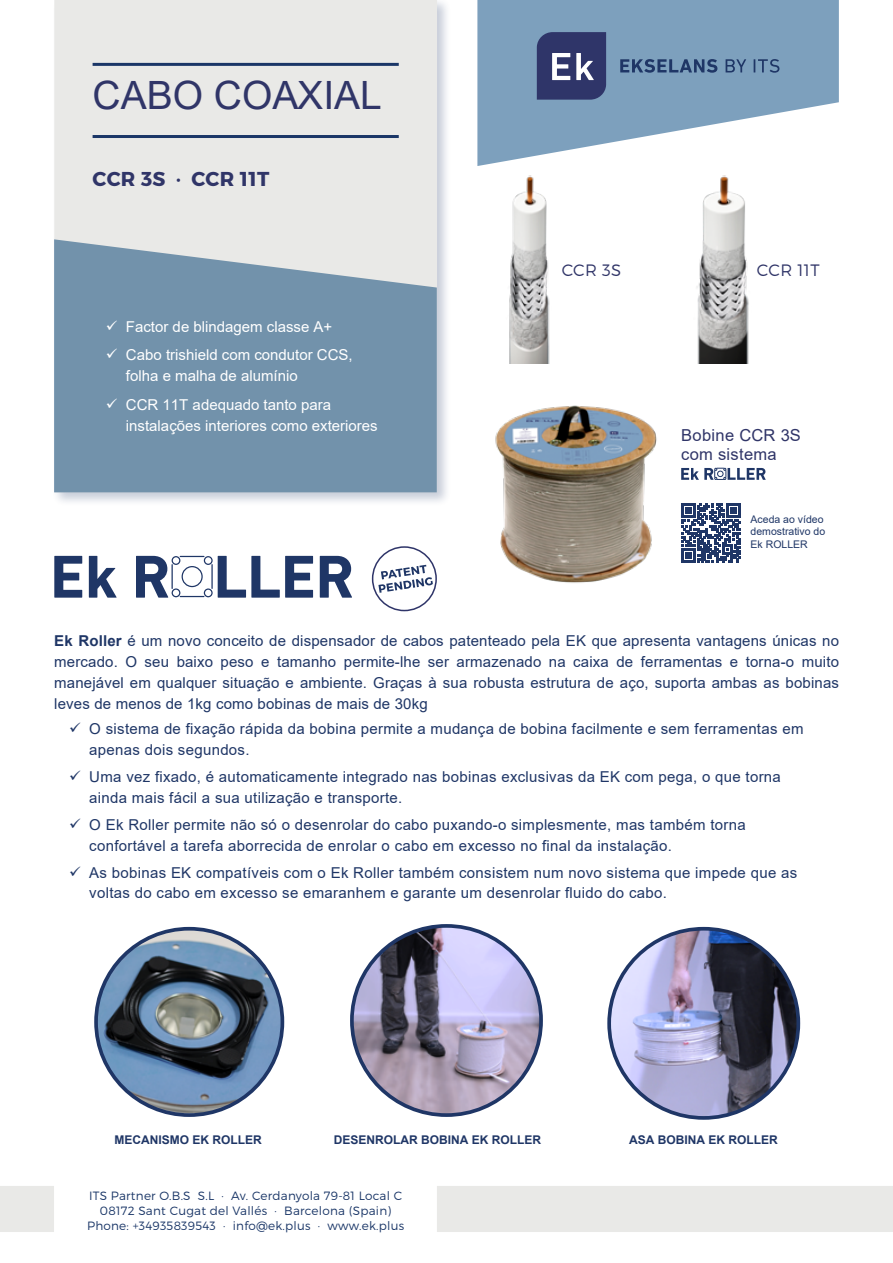
<style>
.page{position:relative;width:893px;height:1263px;background:#fff}
.page>*{position:absolute;margin:0;border:0;box-sizing:border-box;transform-origin:0 0}
.t1{font:39px "Arial";color:#303568}
.t2{font:700 20.1px "Montserrat";letter-spacing:.02em;color:#303568}
.t3{font:16.5px/19.5px "Arial";letter-spacing:.02em;color:#303568}
.t4{font:300 16.5px "Montserrat";letter-spacing:.02em;color:#303568}
.t5{font:15px/20.2px "Arial";letter-spacing:.02em;color:#1f3666}
.t6{font:15px/21px "Arial";color:#fff}
.t7{font:300 12px/15px "Montserrat";letter-spacing:.02em;color:#1a3667;text-align:center}
.t8{font:700 12px "Arial";color:#1f3666}
.t9{font:10.5px/12.6px "Arial";color:#1f3666}
.s1{font-weight:700}
</style>
<div class="page">
<div style="left:52px;top:0;width:399px;height:507px;background:#1f3666;opacity:.25"></div>
<div style="left:54px;top:0;width:383px;height:239px;background:#e9e9e7"></div>
<svg style="left:54px;top:239px;width:383px;height:253px;background:#7d9ab0"></svg>
<hr style="left:93px;top:63px;width:306px;height:3px;background:#1a3667">
<hr style="left:93px;top:135px;width:306px;height:3px;background:#1a3667">
<svg style="left:477px;top:0;width:362px;height:166px;fill:#7da0bd"></svg>
<svg style="left:537px;top:32px;width:69px;height:68px;background:#484e7c"></svg>
<svg style="left:620px;top:59px;width:97px;height:14px"></svg>
<svg style="left:726px;top:59px;width:20px;height:13px"></svg>
<svg style="left:754px;top:59px;width:25px;height:14px"></svg>
<svg style="left:681px;top:468px;width:85px;height:12px"></svg>
<div style="left:0;top:1186px;width:54px;height:46px;background:#e9e9e7"></div>
<div style="left:437px;top:1186px;width:456px;height:46px;background:#e9e9e7"></div>
<img style="left:509px;top:175px;width:41px;height:188px">
<img style="left:696px;top:175px;width:53px;height:188px">
<img style="left:495px;top:405px;width:162px;height:178px">
<svg style="left:681px;top:504px;width:60px;height:58px"></svg>
<svg style="left:54px;top:556px;width:28px;height:42px"></svg>
<svg style="left:89px;top:556px;width:28px;height:42px"></svg>
<svg style="left:320px;top:556px;width:32px;height:42px"></svg>
<svg style="left:136px;top:555px;width:177px;height:43px"></svg>
<div style="left:182px;top:566px;width:21px;height:21px;border:1px solid #1f3666;border-radius:50%"></div>
<img style="left:352px;top:926px;width:189px;height:189px;border-radius:95px">
<div style="left:350px;top:924px;width:193px;height:193px;border:4px solid #1f3666;border-radius:50%"></div>
<img style="left:609px;top:929px;width:189px;height:189px;border-radius:95px">
<div style="left:607px;top:927px;width:193px;height:193px;border:4px solid #1f3666;border-radius:50%"></div>
<img style="left:96px;top:929px;width:186px;height:184px">
<div style="left:94px;top:927px;width:190px;height:190px;border:4px solid #1f3666;border-radius:50%"></div>
<div style="left:372px;top:546px;width:65px;height:65px;border:2px solid #2f3569;border-radius:50%"></div>
<svg style="left:378px;top:565px;width:55px;height:28px"></svg>
<h1 class="t1" style="left:93px;top:69px;width:291px">CABO COAXIAL</h1>
<h2 class="t2" style="left:93px;top:166px;width:178px">CCR 3S · CCR 11T</h2>
<p class="t6" style="left:106px;top:316px;width:228px">✓ Factor de blindagem classe A+</p>
<p class="t6" style="left:126px;top:344px;width:228px;text-indent:-20px">✓ Cabo trishield com condutor CCS, folha e malha de alumínio</p>
<p class="t6" style="left:126px;top:394px;width:253px;text-indent:-20px">✓ CCR 11T adequado tanto para instalações interiores como exteriores</p>
<p class="t4" style="left:562px;top:260px;width:61px">CCR 3S</p>
<p class="t4" style="left:757px;top:260px;width:64px">CCR 11T</p>
<p class="t3" style="left:681px;top:425px;width:121px">Bobine CCR 3S com sistema</p>
<p class="t9" style="left:751px;top:512px;width:76px">Aceda ao vídeo demostrativo do<br>Ek ROLLER</p>
<p class="t5" style="left:54px;top:630px;width:786px;line-height:21px;text-align:justify"><span class="s1">Ek Roller</span> é um novo conceito de dispensador de cabos patenteado pela EK que apresenta vantagens únicas no mercado. O seu baixo peso e tamanho permite-lhe ser armazenado na caixa de ferramentas e torna-o muito manejável em qualquer situação e ambiente. Graças à sua robusta estrutura de aço, suporta ambas as bobinas leves de menos de 1kg como bobinas de mais de 30kg</p>
<p class="t5" style="left:89px;top:719px;width:716px;text-indent:-20px">✓ O sistema de fixação rápida da bobina permite a mudança de bobina facilmente e sem ferramentas em apenas dois segundos.</p>
<p class="t5" style="left:89px;top:767px;width:693px;text-indent:-20px">✓ Uma vez fixado, é automaticamente integrado nas bobinas exclusivas da EK com pega, o que torna ainda mais fácil a sua utilização e transporte.</p>
<p class="t5" style="left:89px;top:815px;width:658px;text-indent:-20px">✓ O Ek Roller permite não só o desenrolar do cabo puxando-o simplesmente, mas também torna confortável a tarefa aborrecida de enrolar o cabo em excesso no final da instalação.</p>
<p class="t5" style="left:89px;top:863px;width:709px;text-indent:-20px">✓ As bobinas EK compatíveis com o Ek Roller também consistem num novo sistema que impede que as voltas do cabo em excesso se emaranhem e garante um desenrolar fluido do cabo.</p>
<p class="t8" style="left:115px;top:1132px;width:149px">MECANISMO EK ROLLER</p>
<p class="t8" style="left:334px;top:1132px;width:209px">DESENROLAR BOBINA EK ROLLER</p>
<p class="t8" style="left:629px;top:1132px;width:150px">ASA BOBINA EK ROLLER</p>
<p class="t7" style="left:87px;top:1188px;width:319px">ITS Partner O.B.S S.L · Av. Cerdanyola 79-81 Local C<br>08172 Sant Cugat del Vallés · Barcelona (Spain)<br>Phone: +34935839543 · info@ek.plus · www.ek.plus</p>
</div>
